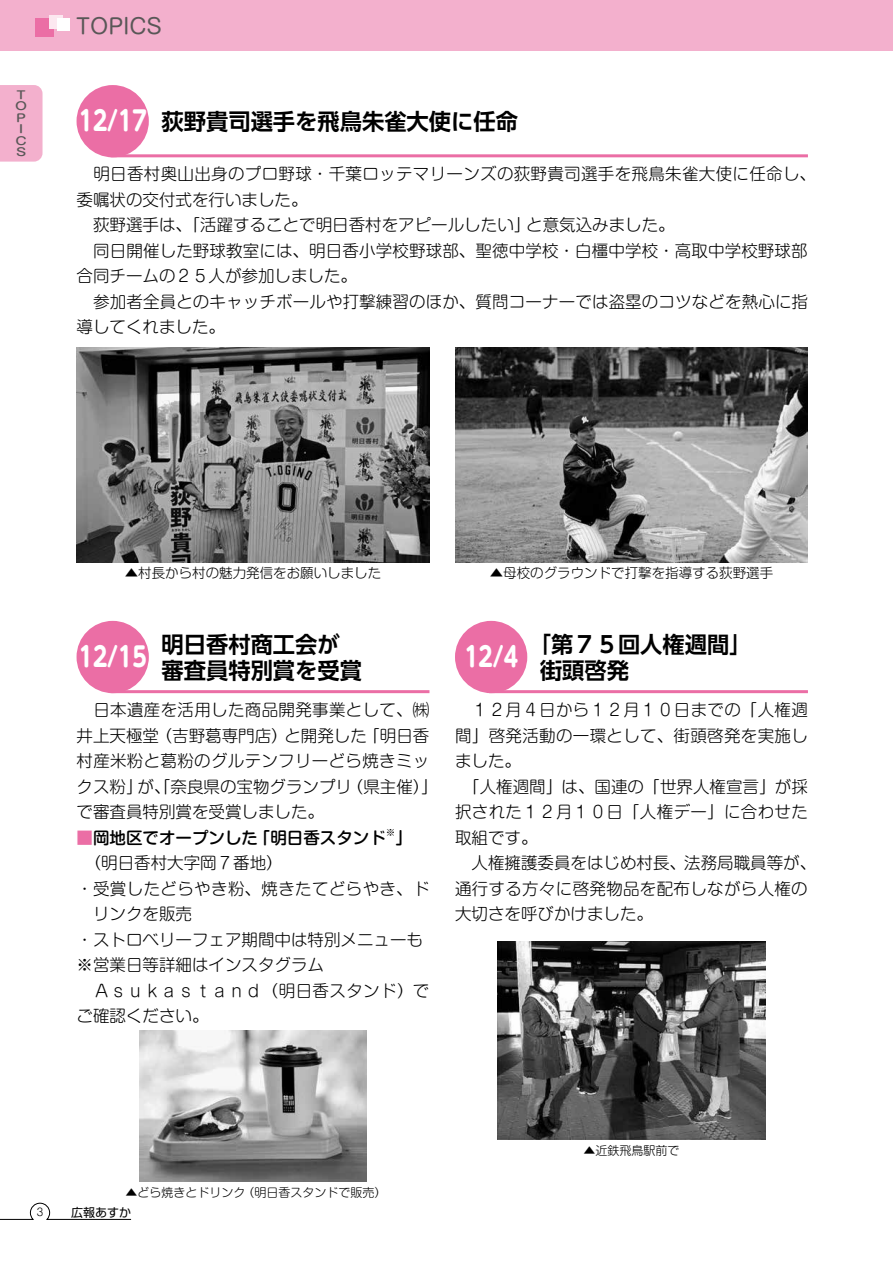
<style>
.page{position:relative;width:893px;height:1263px;background:#fff}
.page>*{position:absolute;margin:0;border:0;box-sizing:border-box;transform-origin:0 0}
.t1{font:700 27px "UD Shin M Go Pro";color:#fff;scale:.8 1}
.t2{font:700 22.5px/25.5px "UD Shin Go Pro De";color:#000}
.t3{font:21px "Shin M Go Pro";color:#595757}
.t4{font:300 16.5px/25.5px "Shin M Go Pro";letter-spacing:.01em;color:#000}
.t5{font:500 16.5px "Shin M Go Pro";color:#000}
.t6{font:300 13.5px "Shin M Go Pro";color:#000}
.t7{font:300 12px "Shin M Go Pro";color:#000}
.t8{font:12px "Shin Go Pro";color:#000}
.t9{font:500 10.8px/11.4px "Shin M Go Pro";color:#595757;text-align:center;scale:1.25 1}
.t10{font:300 10.5px "Shin M Go Pro";color:#000}
.t11{font:500 9.6px "Shin M Go Pro";color:#000}
.s1{color:#eb6ea5}
</style>
<div class="page">
<div style="left:0;top:0;width:893px;height:51px;background:#f3b0cd"></div>
<img style="left:497px;top:941px;width:269px;height:199px">
<img style="left:77px;top:348px;width:352px;height:214px">
<img style="left:139px;top:1030px;width:228px;height:151px">
<img style="left:455px;top:348px;width:353px;height:214px">
<hr style="left:489px;top:690px;width:319px;height:3px;background:#eb6ea5">
<div style="left:455px;top:621px;width:72px;height:72px;background:#eb6ea5;border-radius:50%"></div>
<hr style="left:111px;top:154px;width:697px;height:3px;background:#eb6ea5">
<div style="left:77px;top:85px;width:72px;height:72px;background:#eb6ea5;border-radius:50%"></div>
<hr style="left:111px;top:690px;width:318px;height:3px;background:#eb6ea5">
<div style="left:77px;top:621px;width:72px;height:72px;background:#eb6ea5;border-radius:50%"></div>
<div style="left:35px;top:19px;width:19px;height:18px;background:#eb6ea5"></div>
<div style="left:49px;top:15px;width:14px;height:14px;background:#fce8f0"></div>
<div style="left:57px;top:19px;width:12px;height:12px;background:#fff"></div>
<div style="left:0;top:85px;width:43px;height:77px;background:#f3b0cd"></div>
<svg style="left:0;top:1202px;width:132px;height:18px"></svg>
<p class="t9" style="left:15px;top:88px;width:11px">T<br>O<br>P<br>I<br>C<br>S</p>
<p class="t3" style="left:76px;top:9px;width:87px">TOPICS</p>
<h1 class="t1" style="left:79px;top:99px;width:86px">12/17</h1>
<h2 class="t2" style="left:162px;top:108px;width:358px">荻野貴司選手を飛鳥朱雀大使に任命</h2>
<p class="t4" style="left:77px;top:159px;width:741px">　明日香村奥山出身のプロ野球・千葉ロッテマリーンズの荻野貴司選手を飛鳥朱雀大使に任命し、</p>
<p class="t4" style="left:77px;top:185px;width:233px">委嘱状の交付式を行いました。</p>
<p class="t4" style="left:526px;top:210px;width:150px">と意気込みました。</p>
<p class="t4" style="left:77px;top:210px;width:733px">　荻野選手は、「活躍することで明日香村をアピールしたい」<br>　同日開催した野球教室には、明日香小学校野球部、聖徳中学校・白橿中学校・高取中学校野球部合同チームの２５人が参加しました。<br>　参加者全員とのキャッチボールや打撃練習のほか、質問コーナーでは盗塁のコツなどを熱心に指導してくれました。</p>
<p class="t6" style="left:125px;top:562px;width:258px">▲村長から村の魅力発信をお願いしました</p>
<h2 class="t2" style="left:79px;top:631px;width:285px;text-indent:83px">明日香村商工会が<br><sup>12/15</sup> 審査員特別賞を受賞</h2>
<p class="t4" style="left:77px;top:695px;width:354px;text-align:right">　日本遺産を活用した商品開発事業として、㈱「明日香</p>
<p class="t4" style="left:156px;top:721px;width:133px">（吉野葛専門店）</p>
<p class="t4" style="left:77px;top:721px;width:84px">井上天極堂</p>
<p class="t4" style="left:77px;top:746px;width:354px">村産米粉と葛粉のグルテンフリーどら焼きミッ</p>
<p class="t4" style="left:347px;top:772px;width:92px">（県主催「(</p>
<p class="t4" style="left:284px;top:721px;width:84px">と開発した</p>
<p class="t4" style="left:137px;top:772px;width:216px">が、「奈良県の宝物グランプリ</p>
<p class="t4" style="left:77px;top:772px;width:249px">クス粉」<br>で審査員特別賞を受賞しました。</p>
<p class="t11" style="left:386px;top:824px;width:11px">※</p>
<p class="t5" style="left:77px;top:824px;width:183px"><span class="s1">■</span>岡地区でオープンした</p>
<p class="t4" style="left:85px;top:848px;width:199px">（明日香村大字岡７番地(</p>
<p class="t4" style="left:77px;top:874px;width:354px">・受賞したどらやき粉、焼きたてどらやき、ド</p>
<p class="t4" style="left:93px;top:899px;width:100px">リンクを販売</p>
<p class="t4" style="left:77px;top:925px;width:348px">・ストロベリーフェア期間中は特別メニューも</p>
<p class="t4" style="left:77px;top:950px;width:249px">※営業日等詳細はインスタグラム</p>
<p class="t4" style="left:77px;top:976px;width:354px">　Ａｓｕｋａｓｔａｎｄ（明日香スタンド）で</p>
<p class="t4" style="left:77px;top:1001px;width:133px">ご確認ください。</p>
<p class="t5" style="left:254px;top:824px;width:133px">「明日香スタンド</p>
<p class="t5" style="left:396px;top:824px;width:18px">「</p>
<p class="t6" style="left:490px;top:562px;width:285px">▲母校のグラウンドで打撃を指導する荻野選手</p>
<h2 class="t2" style="left:529px;top:631px;width:224px">「第７５回人権週間「</h2>
<h1 class="t1" style="left:464px;top:635px;width:207px">12/4 <sub>街頭啓発</sub></h1>
<p class="t4" style="left:455px;top:695px;width:363px">　１２月４日から１２月１０日までの「人権週間」啓発活動の一環として、街頭啓発を実施しました。<br>　「人権週間」は、国連の「世界人権宣言」が採択された１２月１０日「人権デー」に合わせた取組です。<br>　人権擁護委員をはじめ村長、法務局職員等が、通行する方々に啓発物品を配布しながら人権の大切さを呼びかけました。</p>
<p class="t10" style="left:37px;top:1204px;width:8px">3</p>
<p class="t7" style="left:242px;top:1182px;width:145px">（明日香スタンドで販売(</p>
<p class="t7" style="left:125px;top:1182px;width:122px">▲どら焼きとドリンク</p>
<p class="t8" style="left:71px;top:1203px;width:61px">広報あすか</p>
<p class="t7" style="left:583px;top:1141px;width:97px">▲近鉄飛鳥駅前で</p>
</div>
